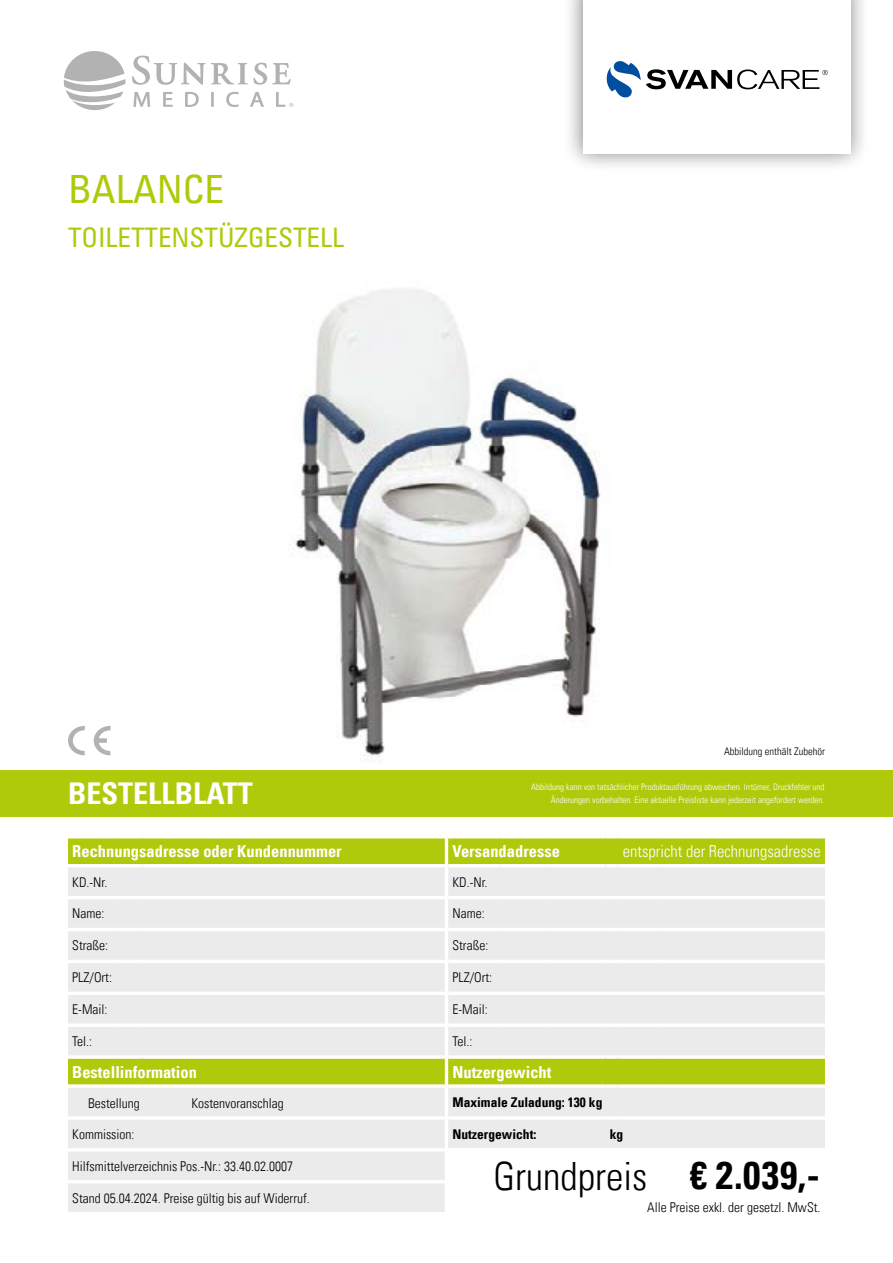
<style>
.page{position:relative;width:893px;height:1263px;background:#fff}
.page>*{position:absolute;margin:0;border:0;box-sizing:border-box;transform-origin:0 0}
.t1{font:39px "Univers Com 47 Light Cond";color:#000}
.t2{font:condensed 39px "Univers Com 57";color:#afca0b}
.t3{font:30px "Univers Com 67 Bold Cond";color:#fff}
.t4{font:condensed 27px "Univers Com 57";color:#afca0b}
.t5{font:16.5px "Univers Com 67 Bold Cond";color:#fff}
.t6{font:16.5px "Univers Com 47 Light Cond";color:#fff}
.t7{font:13.5px "Univers Com 47 Light Cond";color:#000}
.t8{font:13.5px "Univers Com 67 Bold Cond";color:#000}
.t9{font:10.5px "Univers Com 47 Light Cond";color:#000}
.t10{font:9px/13.5px "Univers Com 47 Light Cond";color:#fff;text-align:right}
.s1{font-family:"Univers Com 67 Bold Cond"}
</style>
<div class="page">
<img style="left:295px;top:289px;width:306px;height:469px">
<div style="left:0;top:770px;width:893px;height:46px;background:#afca0b"></div>
<div style="left:68px;top:838px;width:377px;height:26px;background:#afca0b"></div>
<svg style="left:68px;top:867px;width:377px;height:345px;background:#e6e8d9"></svg>
<svg style="left:68px;top:1055px;width:51px;height:4px"></svg>
<svg style="left:119px;top:1055px;width:23px;height:4px"></svg>
<svg style="left:142px;top:1055px;width:304px;height:4px"></svg>
<svg style="left:68px;top:1084px;width:51px;height:4px"></svg>
<svg style="left:119px;top:1084px;width:23px;height:4px"></svg>
<svg style="left:142px;top:1084px;width:304px;height:4px"></svg>
<hr style="left:68px;top:896px;width:51px;height:3px;background:#fff">
<hr style="left:119px;top:896px;width:23px;height:3px;background:#fff">
<hr style="left:142px;top:896px;width:306px;height:3px;background:#fff">
<hr style="left:68px;top:928px;width:51px;height:3px;background:#fff">
<hr style="left:119px;top:928px;width:23px;height:3px;background:#fff">
<hr style="left:142px;top:928px;width:306px;height:3px;background:#fff">
<hr style="left:68px;top:960px;width:51px;height:3px;background:#fff">
<hr style="left:119px;top:960px;width:23px;height:3px;background:#fff">
<hr style="left:142px;top:960px;width:306px;height:3px;background:#fff">
<svg style="left:68px;top:991px;width:51px;height:4px"></svg>
<svg style="left:119px;top:991px;width:23px;height:4px"></svg>
<svg style="left:142px;top:991px;width:303px;height:4px"></svg>
<hr style="left:68px;top:1023px;width:51px;height:4px;background:#fff">
<hr style="left:119px;top:1023px;width:23px;height:4px;background:#fff">
<hr style="left:142px;top:1023px;width:306px;height:4px;background:#fff">
<hr style="left:68px;top:1116px;width:51px;height:4px;background:#fff">
<hr style="left:119px;top:1116px;width:23px;height:4px;background:#fff">
<hr style="left:142px;top:1116px;width:306px;height:4px;background:#fff">
<hr style="left:68px;top:1148px;width:51px;height:3px;background:#fff">
<hr style="left:119px;top:1148px;width:23px;height:3px;background:#fff">
<hr style="left:142px;top:1148px;width:306px;height:3px;background:#fff">
<hr style="left:68px;top:1180px;width:51px;height:3px;background:#fff">
<hr style="left:119px;top:1180px;width:23px;height:3px;background:#fff">
<hr style="left:142px;top:1180px;width:306px;height:3px;background:#fff">
<div style="left:448px;top:838px;width:377px;height:26px;background:#afca0b"></div>
<svg style="left:448px;top:867px;width:377px;height:281px;background:#e5e7d4"></svg>
<hr style="left:499px;top:896px;width:46px;height:3px;background:#fff">
<hr style="left:545px;top:896px;width:60px;height:3px;background:#fff">
<svg style="left:605px;top:896px;width:12px;height:3px"></svg>
<hr style="left:617px;top:896px;width:42px;height:3px;background:#fff">
<hr style="left:659px;top:896px;width:166px;height:3px;background:#fff">
<hr style="left:499px;top:928px;width:46px;height:3px;background:#fff">
<hr style="left:545px;top:928px;width:60px;height:3px;background:#fff">
<svg style="left:605px;top:928px;width:12px;height:3px"></svg>
<hr style="left:617px;top:928px;width:42px;height:3px;background:#fff">
<hr style="left:659px;top:928px;width:166px;height:3px;background:#fff">
<hr style="left:499px;top:960px;width:46px;height:3px;background:#fff">
<hr style="left:545px;top:960px;width:60px;height:3px;background:#fff">
<svg style="left:605px;top:960px;width:12px;height:3px"></svg>
<hr style="left:617px;top:960px;width:42px;height:3px;background:#fff">
<hr style="left:659px;top:960px;width:166px;height:3px;background:#fff">
<svg style="left:499px;top:991px;width:46px;height:4px"></svg>
<svg style="left:545px;top:991px;width:60px;height:4px"></svg>
<svg style="left:605px;top:991px;width:12px;height:4px"></svg>
<svg style="left:617px;top:991px;width:42px;height:4px"></svg>
<svg style="left:659px;top:991px;width:166px;height:4px"></svg>
<hr style="left:499px;top:1023px;width:46px;height:4px;background:#fff">
<hr style="left:545px;top:1023px;width:60px;height:4px;background:#fff">
<hr style="left:605px;top:1023px;width:12px;height:4px;background:#fff">
<hr style="left:617px;top:1023px;width:42px;height:4px;background:#fff">
<hr style="left:659px;top:1023px;width:166px;height:4px;background:#fff">
<hr style="left:448px;top:896px;width:51px;height:3px;background:#fff">
<hr style="left:448px;top:928px;width:51px;height:3px;background:#fff">
<hr style="left:448px;top:960px;width:51px;height:3px;background:#fff">
<svg style="left:448px;top:991px;width:51px;height:4px"></svg>
<hr style="left:448px;top:1023px;width:51px;height:4px;background:#fff">
<hr style="left:448px;top:1116px;width:51px;height:4px;background:#fff">
<hr style="left:499px;top:1116px;width:46px;height:4px;background:#fff">
<hr style="left:545px;top:1116px;width:60px;height:4px;background:#fff">
<hr style="left:605px;top:1116px;width:12px;height:4px;background:#fff">
<hr style="left:617px;top:1116px;width:42px;height:4px;background:#fff">
<hr style="left:659px;top:1116px;width:166px;height:4px;background:#fff">
<svg style="left:448px;top:1055px;width:51px;height:4px"></svg>
<svg style="left:499px;top:1055px;width:46px;height:4px"></svg>
<svg style="left:545px;top:1055px;width:60px;height:4px"></svg>
<svg style="left:605px;top:1055px;width:12px;height:4px"></svg>
<svg style="left:617px;top:1055px;width:42px;height:4px"></svg>
<svg style="left:659px;top:1055px;width:166px;height:4px"></svg>
<svg style="left:448px;top:1084px;width:51px;height:4px"></svg>
<svg style="left:499px;top:1084px;width:46px;height:4px"></svg>
<svg style="left:545px;top:1084px;width:60px;height:4px"></svg>
<svg style="left:605px;top:1084px;width:12px;height:4px"></svg>
<svg style="left:617px;top:1084px;width:42px;height:4px"></svg>
<svg style="left:659px;top:1084px;width:166px;height:4px"></svg>
<svg style="left:68px;top:726px;width:17px;height:29px"></svg>
<svg style="left:94px;top:726px;width:17px;height:29px"></svg>
<svg style="left:64px;top:51px;width:61px;height:59px"></svg>
<svg style="left:132px;top:56px;width:135px;height:29px"></svg>
<svg style="left:273px;top:63px;width:18px;height:21px"></svg>
<svg style="left:133px;top:92px;width:17px;height:15px"></svg>
<svg style="left:163px;top:92px;width:10px;height:15px"></svg>
<svg style="left:185px;top:92px;width:14px;height:15px"></svg>
<svg style="left:211px;top:92px;width:3px;height:15px"></svg>
<svg style="left:226px;top:92px;width:13px;height:15px"></svg>
<svg style="left:250px;top:92px;width:14px;height:15px"></svg>
<svg style="left:276px;top:92px;width:17px;height:15px"></svg>
<div style="left:563px;top:0;width:308px;height:173px;background:#000;opacity:.5"></div>
<div style="left:583px;top:0;width:267px;height:153px;background:#fff"></div>
<svg style="left:606px;top:61px;width:222px;height:37px"></svg>
<h1 class="t2" style="left:68px;top:164px;width:158px">BALANCE</h1>
<h3 class="t4" style="left:68px;top:220px;width:277px">TOILETTENSTÜZGESTELL</h3>
<p class="t9" style="left:724px;top:745px;width:102px">Abbildung enthält Zubehör</p>
<h2 class="t3" style="left:68px;top:775px;width:186px">BESTELLBLATT</h2>
<p class="t10" style="left:531px;top:780px;width:295px">Abbildung kann von tatsächlicher Produktausführung abweichen. Irrtümer, Druckfehler und<br>Änderungen vorbehalten. Eine aktuelle Preisliste kann jederzeit angefordert werden.</p>
<p class="t5" style="left:72px;top:841px;width:271px">Rechnungsadresse oder Kundennummer</p>
<p class="t7" style="left:72px;top:874px;width:37px">KD.-Nr.</p>
<p class="t7" style="left:72px;top:905px;width:34px">Name:</p>
<p class="t7" style="left:72px;top:937px;width:37px">Straße:</p>
<p class="t7" style="left:72px;top:969px;width:41px">PLZ/Ort:</p>
<p class="t7" style="left:72px;top:1001px;width:37px">E-Mail:</p>
<p class="t7" style="left:72px;top:1033px;width:21px">Tel.:</p>
<p class="t5" style="left:72px;top:1061px;width:126px">Bestellinformation</p>
<p class="t7" style="left:88px;top:1095px;width:53px">Bestellung</p>
<p class="t7" style="left:191px;top:1095px;width:94px">Kostenvoranschlag</p>
<p class="t7" style="left:72px;top:1126px;width:64px">Kommission:</p>
<p class="t7" style="left:72px;top:1158px;width:222px">Hilfsmittelverzeichnis Pos.-Nr.: 33.40.02.0007</p>
<p class="t7" style="left:72px;top:1190px;width:239px">Stand 05.04.2024. Preise gültig bis auf Widerruf.</p>
<p class="t5" style="left:452px;top:841px;width:109px">Versandadresse</p>
<p class="t6" style="left:623px;top:841px;width:199px">entspricht der Rechnungsadresse</p>
<p class="t7" style="left:452px;top:874px;width:37px">KD.-Nr.</p>
<p class="t7" style="left:452px;top:905px;width:34px">Name:</p>
<p class="t7" style="left:452px;top:937px;width:37px">Straße:</p>
<p class="t7" style="left:452px;top:969px;width:41px">PLZ/Ort:</p>
<p class="t7" style="left:452px;top:1001px;width:37px">E-Mail:</p>
<p class="t7" style="left:452px;top:1033px;width:21px">Tel.:</p>
<p class="t5" style="left:452px;top:1061px;width:101px">Nutzergewicht</p>
<p class="t8" style="left:452px;top:1094px;width:151px">Maximale Zuladung: 130 kg</p>
<p class="t8" style="left:452px;top:1126px;width:86px">Nutzergewicht:</p>
<p class="t8" style="left:610px;top:1126px;width:15px">kg</p>
<h1 class="t1" style="left:493px;top:1152px;width:328px">Grundpreis <span class="s1">€ 2.039,-</span></h1>
<p class="t7" style="left:647px;top:1199px;width:175px">Alle Preise exkl. der gesetzl. MwSt.</p>
</div>
